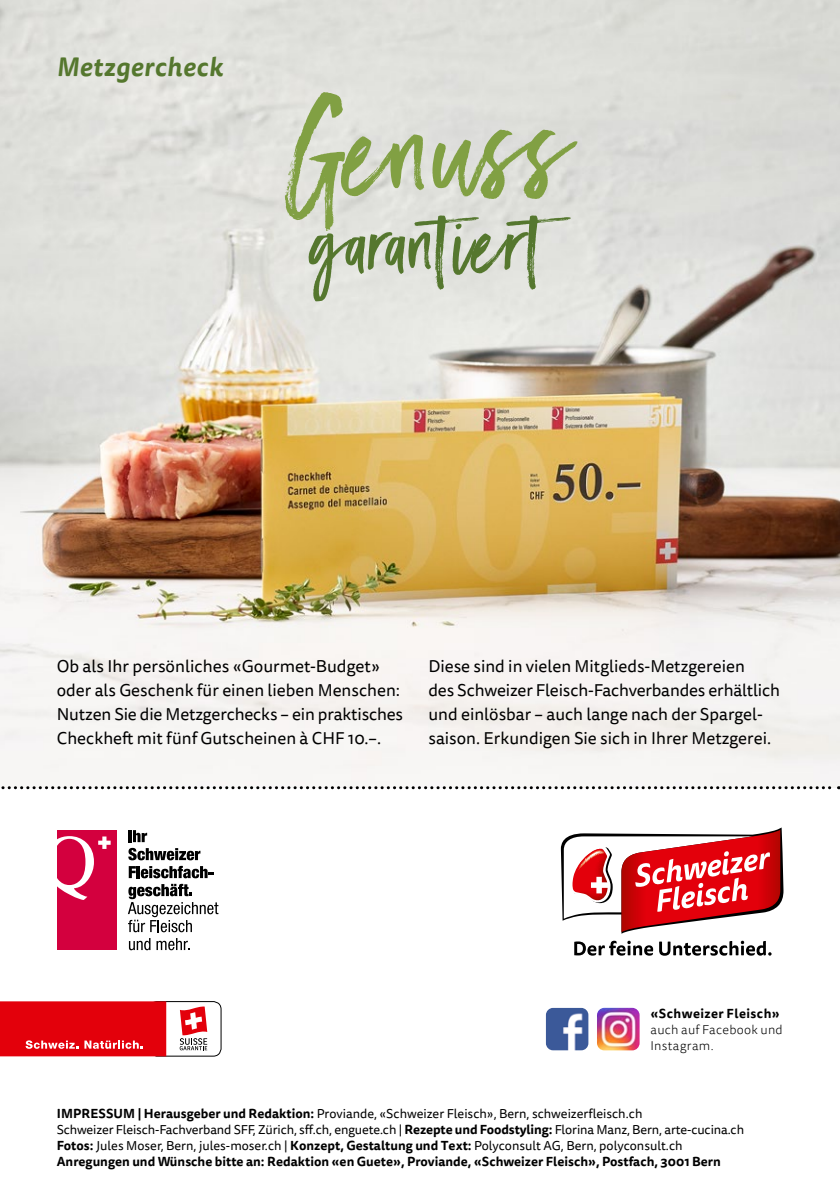
<style>
.page{position:relative;width:840px;height:1191px;background:#fff}
.page>*{position:absolute;margin:0;border:0;box-sizing:border-box;transform-origin:0 0}
.t1{font:120px "Black Diamond";letter-spacing:.01em;color:#81a043}
.t2{font:80px "Black Diamond";letter-spacing:.005em;color:#55772e}
.t3{font:italic 700 26px "Tisa Sans OT";letter-spacing:.02em;color:#55772e}
.t4{font:17px/24px "Tisa Sans OT";color:#000}
.t5{font:12.8px/16px "Tisa Sans OT";color:#000}
.t6{font:300 12.8px/16px "Tisa Sans OT";letter-spacing:.02em;color:#000}
.t7{font:700 12.8px "Tisa Sans OT";letter-spacing:.035em;color:#000}
.s1{font-weight:700}
</style>
<div class="page">
<img style="left:0;top:0;width:839px;height:786px">
<hr style="left:128px;top:830px;width:4px;height:12px;background:#000">
<svg style="left:133px;top:830px;width:14px;height:12px"></svg>
<svg style="left:128px;top:848px;width:72px;height:12px"></svg>
<svg style="left:129px;top:866px;width:85px;height:12px"></svg>
<svg style="left:128px;top:884px;width:90px;height:48px"></svg>
<svg style="left:129px;top:938px;width:21px;height:12px"></svg>
<svg style="left:156px;top:938px;width:33px;height:12px"></svg>
<div style="left:57px;top:830px;width:60px;height:120px;background:#d3003e"></div>
<svg style="left:57px;top:836px;width:54px;height:64px"></svg>
<div style="left:149px;top:1001px;width:72px;height:55px;border:1px solid #000;border-radius:8px"></div>
<svg style="left:180px;top:1006px;width:27px;height:44px"></svg>
<div style="left:0;top:1001px;width:166px;height:55px;background:#e3000b"></div>
<svg style="left:26px;top:1040px;width:52px;height:8px"></svg>
<svg style="left:84px;top:1040px;width:59px;height:8px"></svg>
<svg style="left:560px;top:827px;width:223px;height:106px"></svg>
<svg style="left:574px;top:940px;width:78px;height:15px"></svg>
<svg style="left:659px;top:940px;width:112px;height:15px"></svg>
<img style="left:546px;top:1009px;width:41px;height:40px">
<div style="left:543px;top:1006px;width:47px;height:46px;border:2px solid #fff;border-radius:8px"></div>
<img style="left:597px;top:1009px;width:41px;height:40px">
<div style="left:594px;top:1006px;width:47px;height:46px;border:2px solid #fff;border-radius:8px"></div>
<svg style="left:0;top:786px;width:839px;height:3px"></svg>
<h3 class="t3" style="left:57px;top:50px;width:167px">Metzgercheck</h3>
<h1 class="t1" style="left:284px;top:76px;width:289px">Genuss</h1>
<h2 class="t2" style="left:313px;top:193px;width:283px">garantiert</h2>
<h3 class="t4" style="left:57px;top:655px;width:348px">Ob als Ihr persönliches «Gourmet-Budget» oder als Geschenk für einen lieben Menschen:<br>Nutzen Sie die Metzgerchecks – ein praktisches Checkheft mit fünf Gutscheinen à CHF 10.–.</h3>
<h3 class="t4" style="left:428px;top:655px;width:353px">Diese sind in vielen Mitglieds-Metzgereien<br>des Schweizer Fleisch-Fachverbandes erhältlich und einlösbar – auch lange nach der Spargel&shy;saison. Erkundigen Sie sich in Ihrer Metzgerei.</h3>
<p class="t7" style="left:650px;top:1005px;width:131px">«Schweizer Fleisch»</p>
<p class="t6" style="left:650px;top:1022px;width:134px">auch auf Facebook und<br>Instagram.</p>
<p class="t5" style="left:57px;top:1106px;width:688px"><span class="s1">IMPRESSUM | Herausgeber und Redaktion:</span> Proviande, «Schweizer Fleisch», Bern, schweizerfleisch.ch<br>Schweizer Fleisch-Fachverband SFF, Zürich, sff.ch, enguete.ch | <span class="s1">Rezepte und Foodstyling:</span> Florina Manz, Bern, arte-cucina.ch <span class="s1">Fotos:</span> Jules Moser, Bern, jules-moser.ch | <span class="s1">Konzept, Gestaltung und Text:</span> Polyconsult AG, Bern, polyconsult.ch <span class="s1">Anregungen und Wünsche bitte an: Redaktion «en Guete», Proviande, «Schweizer Fleisch», Postfach, 3001 Bern</span></p>
</div>
